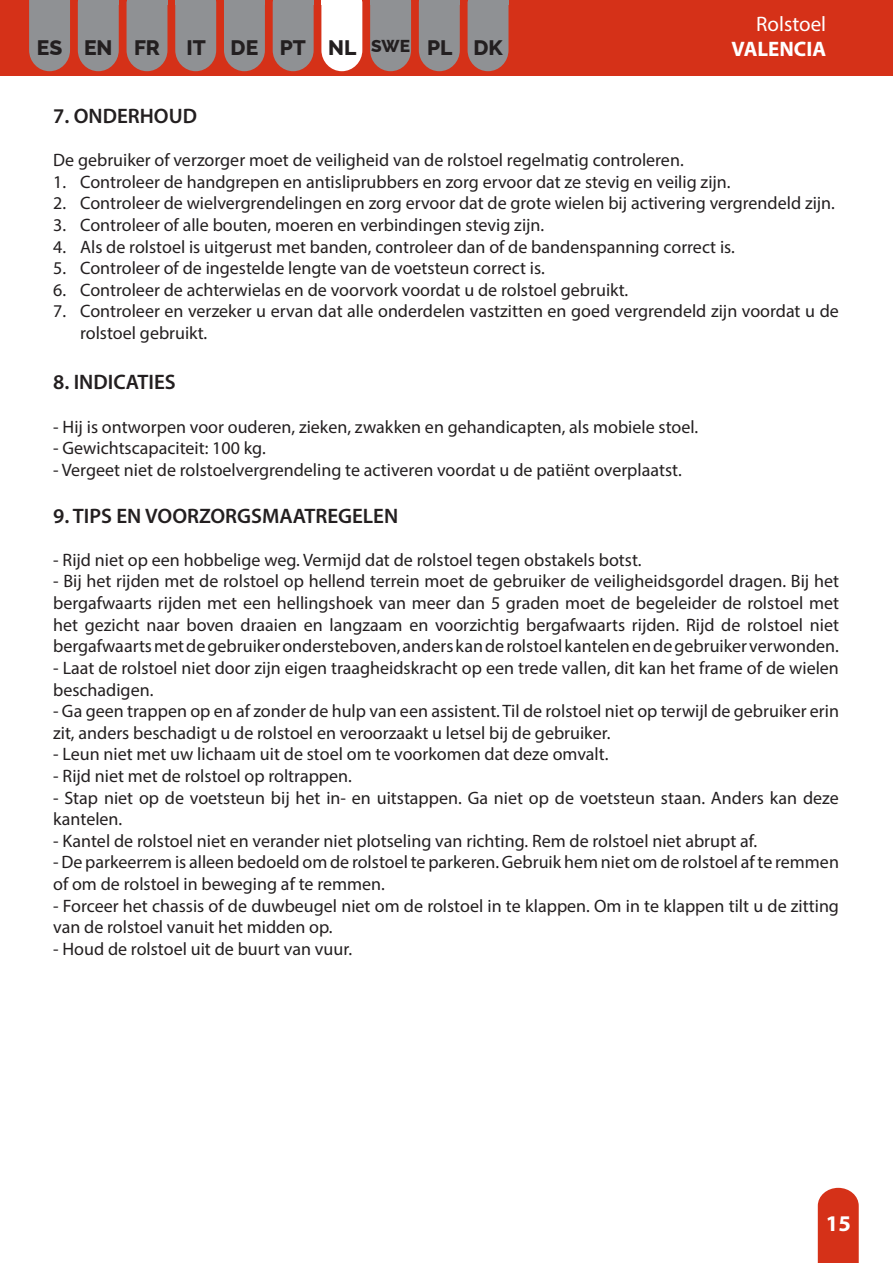
<style>
.page{position:relative;width:893px;height:1263px;background:#fff}
.page>*{position:absolute;margin:0;border:0;box-sizing:border-box;transform-origin:0 0}
.t1{font:700 22.5px "Myriad Pro";color:#fff}
.t2{font:600 21px "Myriad Pro";color:#231f20}
.t3{font:100 21px "Raleway";color:#231f20}
.t4{font:21px "Myriad Pro";color:#fff}
.t5{font:700 21px "Myriad Pro";color:#fff}
.t6{font:18px/21.6px "Myriad Pro";color:#231f20}
.s1{font-size:17.25px}
</style>
<div class="page">
<div style="left:0;top:1px;width:893px;height:75px;background:#d53118"></div>
<svg style="left:29px;top:0;width:41px;height:71px;background:#94898a"></svg>
<div style="left:37px;top:35px;width:26px;height:20px;background:#8f9194"></div>
<div style="left:127px;top:4px;width:40px;height:67px;background:#8f9194"></div>
<hr style="left:127px;top:0;width:40px;height:4px;background:#8f9194">
<svg style="left:78px;top:4px;width:41px;height:67px;background:#938a8b"></svg>
<hr style="left:78px;top:0;width:41px;height:4px;background:#8f9194">
<svg style="left:321px;top:4px;width:41px;height:67px;background:#fbece9"></svg>
<div style="left:328px;top:35px;width:28px;height:20px;background:#fff"></div>
<hr style="left:321px;top:0;width:41px;height:4px;background:#fff">
<div style="left:468px;top:4px;width:40px;height:67px;background:#8f9194"></div>
<hr style="left:468px;top:0;width:40px;height:4px;background:#8f9194">
<svg style="left:273px;top:4px;width:41px;height:67px;background:#948a8b"></svg>
<hr style="left:273px;top:0;width:41px;height:4px;background:#8f9194">
<svg style="left:419px;top:4px;width:41px;height:67px;background:#938a8b"></svg>
<hr style="left:419px;top:0;width:41px;height:4px;background:#8f9194">
<svg style="left:224px;top:4px;width:41px;height:67px;background:#938a8b"></svg>
<hr style="left:224px;top:0;width:41px;height:4px;background:#8f9194">
<svg style="left:370px;top:4px;width:41px;height:67px;background:#938a8b"></svg>
<hr style="left:370px;top:0;width:41px;height:4px;background:#8f9194">
<svg style="left:175px;top:4px;width:41px;height:67px;background:#938a8b"></svg>
<hr style="left:175px;top:0;width:41px;height:4px;background:#8f9194">
<svg style="left:818px;top:1188px;width:41px;height:75px;background:#d73c24"></svg>
<p class="t4" style="left:756px;top:11px;width:72px">Rolstoel</p>
<p class="t3" style="left:37px;top:30px;width:125px">ES EN FR</p>
<p class="t3" style="left:186px;top:30px;width:318px">IT DE PT NL <span class="s1">SWE</span> PL DK</p>
<p class="t5" style="left:731px;top:35px;width:96px">VALENCIA</p>
<p class="t2" style="left:53px;top:103px;width:145px">7. ONDERHOUD</p>
<p class="t6" style="left:53px;top:149px;width:632px">De gebruiker of verzorger moet de veiligheid van de rolstoel regelmatig controleren.</p>
<p class="t6" style="left:53px;top:171px;width:679px">1. Controleer de handgrepen en antisliprubbers en zorg ervoor dat ze stevig en veilig zijn.</p>
<p class="t6" style="left:53px;top:192px;width:783px">2. Controleer de wielvergrendelingen en zorg ervoor dat de grote wielen bij activering vergrendeld zijn.</p>
<p class="t6" style="left:53px;top:214px;width:493px">3. Controleer of alle bouten, moeren en verbindingen stevig zijn.</p>
<p class="t6" style="left:53px;top:235px;width:683px">4. Als de rolstoel is uitgerust met banden, controleer dan of de bandenspanning correct is.</p>
<p class="t6" style="left:53px;top:257px;width:493px">5. Controleer of de ingestelde lengte van de voetsteun correct is.</p>
<p class="t6" style="left:53px;top:279px;width:577px">6. Controleer de achterwielas en de voorvork voordat u de rolstoel gebruikt.</p>
<p class="t6" style="left:80px;top:300px;width:760px;text-indent:-27px">7. Controleer en verzeker u ervan dat alle onderdelen vastzitten en goed vergrendeld zijn voordat u de rolstoel gebruikt.</p>
<p class="t2" style="left:53px;top:369px;width:124px">8. INDICATIES</p>
<p class="t6" style="left:53px;top:415px;width:647px">- Hij is ontworpen voor ouderen, zieken, zwakken en gehandicapten, als mobiele stoel.</p>
<p class="t6" style="left:53px;top:437px;width:214px">- Gewichtscapaciteit: 100 kg.</p>
<p class="t6" style="left:53px;top:459px;width:630px">- Vergeet niet de rolstoelvergrendeling te activeren voordat u de patiënt overplaatst.</p>
<p class="t2" style="left:53px;top:502px;width:347px">9. TIPS EN VOORZORGSMAATREGELEN</p>
<p class="t6" style="left:53px;top:549px;width:590px">- Rijd niet op een hobbelige weg. Vermijd dat de rolstoel tegen obstakels botst.</p>
<p class="t6" style="left:53px;top:570px;width:787px;text-align:justify">- Bij het rijden met de rolstoel op hellend terrein moet de gebruiker de veiligheidsgordel dragen. Bij het bergafwaarts rijden met een hellingshoek van meer dan 5 graden moet de begeleider de rolstoel met het gezicht naar boven draaien en langzaam en voorzichtig bergafwaarts rijden. Rijd de rolstoel niet bergafwaarts met de gebruiker ondersteboven, anders kan de rolstoel kantelen en de gebruiker verwonden.</p>
<p class="t6" style="left:53px;top:657px;width:787px">- Laat de rolstoel niet door zijn eigen traagheidskracht op een trede vallen, dit kan het frame of de wielen beschadigen.</p>
<p class="t6" style="left:53px;top:700px;width:787px">- Ga geen trappen op en af zonder de hulp van een assistent. Til de rolstoel niet op terwijl de gebruiker erin zit, anders beschadigt u de rolstoel en veroorzaakt u letsel bij de gebruiker.</p>
<p class="t6" style="left:53px;top:743px;width:557px">- Leun niet met uw lichaam uit de stoel om te voorkomen dat deze omvalt.</p>
<p class="t6" style="left:53px;top:765px;width:300px">- Rijd niet met de rolstoel op roltrappen.</p>
<p class="t6" style="left:53px;top:786px;width:787px">- Stap niet op de voetsteun bij het in- en uitstappen. Ga niet op de voetsteun staan. Anders kan deze kantelen.</p>
<p class="t6" style="left:53px;top:829px;width:705px">- Kantel de rolstoel niet en verander niet plotseling van richting. Rem de rolstoel niet abrupt af.</p>
<p class="t6" style="left:53px;top:851px;width:787px">- De parkeerrem is alleen bedoeld om de rolstoel te parkeren. Gebruik hem niet om de rolstoel af te remmen of om de rolstoel in beweging af te remmen.</p>
<p class="t6" style="left:53px;top:894px;width:787px">- Forceer het chassis of de duwbeugel niet om de rolstoel in te klappen. Om in te klappen tilt u de zitting van de rolstoel vanuit het midden op.</p>
<p class="t6" style="left:53px;top:937px;width:300px">- Houd de rolstoel uit de buurt van vuur.</p>
<p class="t1" style="left:826px;top:1209px;width:26px">15</p>
</div>
